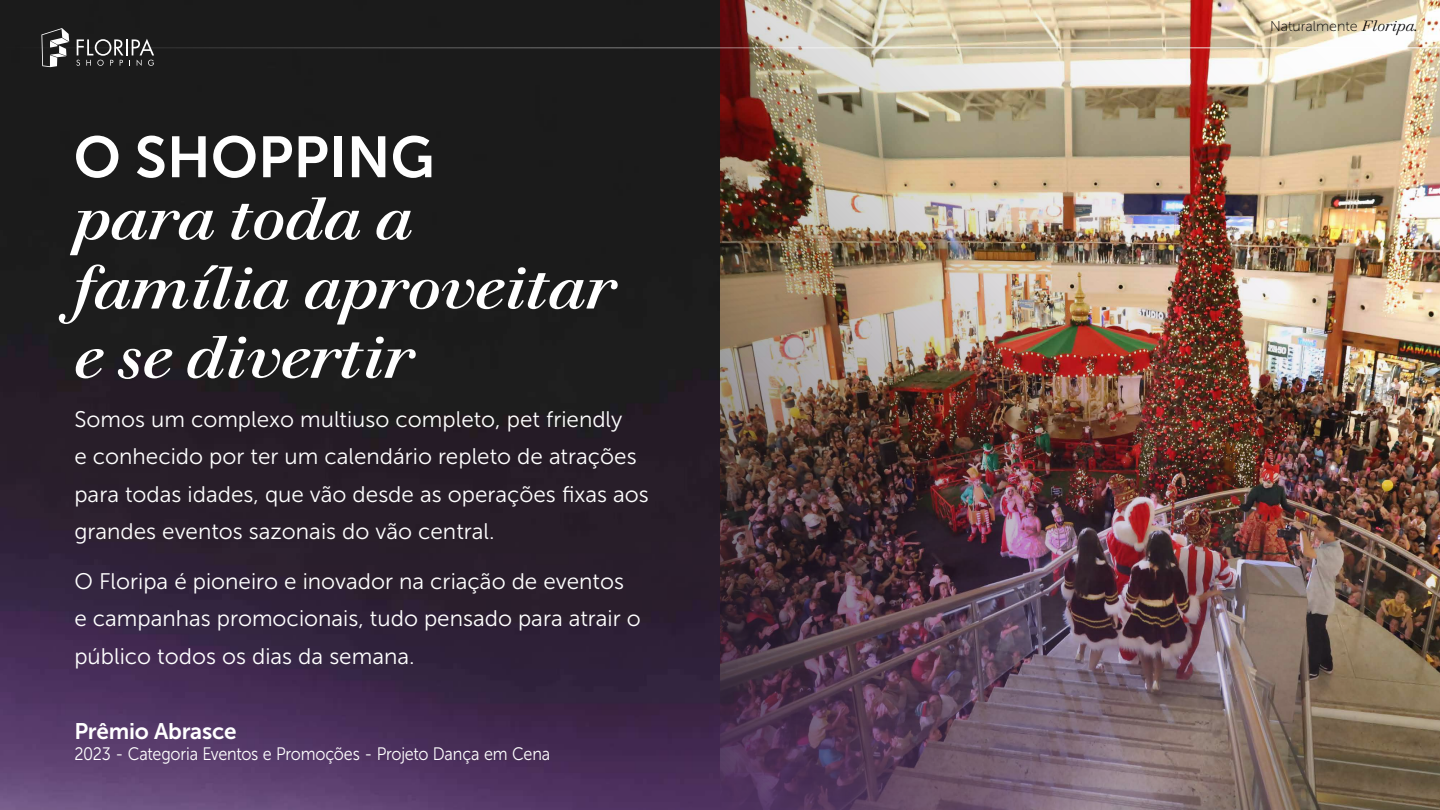
<style>
.page{position:relative;width:1440px;height:810px;background:#fff}
.page>*{position:absolute;margin:0;border:0;box-sizing:border-box;transform-origin:0 0}
.t1{font:italic 500 57.75px/69.3px "Walbaum 18 pt";color:#fff}
.t2{font:57.75px "Museo Sans 700";color:#fff}
.t3{font:22.5px/37.5px "Museo Sans 300";color:#fff}
.t4{font:22.5px "Museo Sans 700";letter-spacing:-.01em;color:#fff}
.t5{font:18px "Museo Sans 300";letter-spacing:-.01em;color:#fff;scale:.9 1}
.t6{font:14.25px "Museo Sans 100";color:#020203}
.s1{font-family:"Walbaum 18 pt";font-weight:300;font-style:italic;font-size:14.7px}
</style>
<div class="page">
<img style="left:0;top:0;width:720px;height:810px">
<img style="left:720px;top:0;width:720px;height:810px">
<hr style="left:0;top:48px;width:1440px;height:1px;background:#fff">
<svg style="left:76px;top:39px;width:78px;height:27px;background:#4d4d4d"></svg>
<svg style="left:41px;top:28px;width:28px;height:39px"></svg>
<h1 class="t2" style="left:74px;top:125px;width:362px">O SHOPPING</h1>
<h1 class="t1" style="left:74px;top:179px;width:543px">para toda a família aproveitar e se divertir</h1>
<p class="t3" style="left:74px;top:400px;width:576px">Somos um complexo multiuso completo, pet friendly<br>e conhecido por ter um calendário repleto de atrações para todas idades, que vão desde as operações fixas aos grandes eventos sazonais do vão central.</p>
<p class="t3" style="left:74px;top:562px;width:568px">O Floripa é pioneiro e inovador na criação de eventos e campanhas promocionais, tudo pensado para atrair o público todos os dias da semana.</p>
<p class="t4" style="left:74px;top:718px;width:164px">Prêmio Abrasce</p>
<p class="t5" style="left:74px;top:744px;width:530px">2023 - Categoria Eventos e Promoções - Projeto Dança em Cena</p>
<p class="t6" style="left:1270px;top:18px;width:149px">Naturalmente <span class="s1">Floripa.</span></p>
</div>
